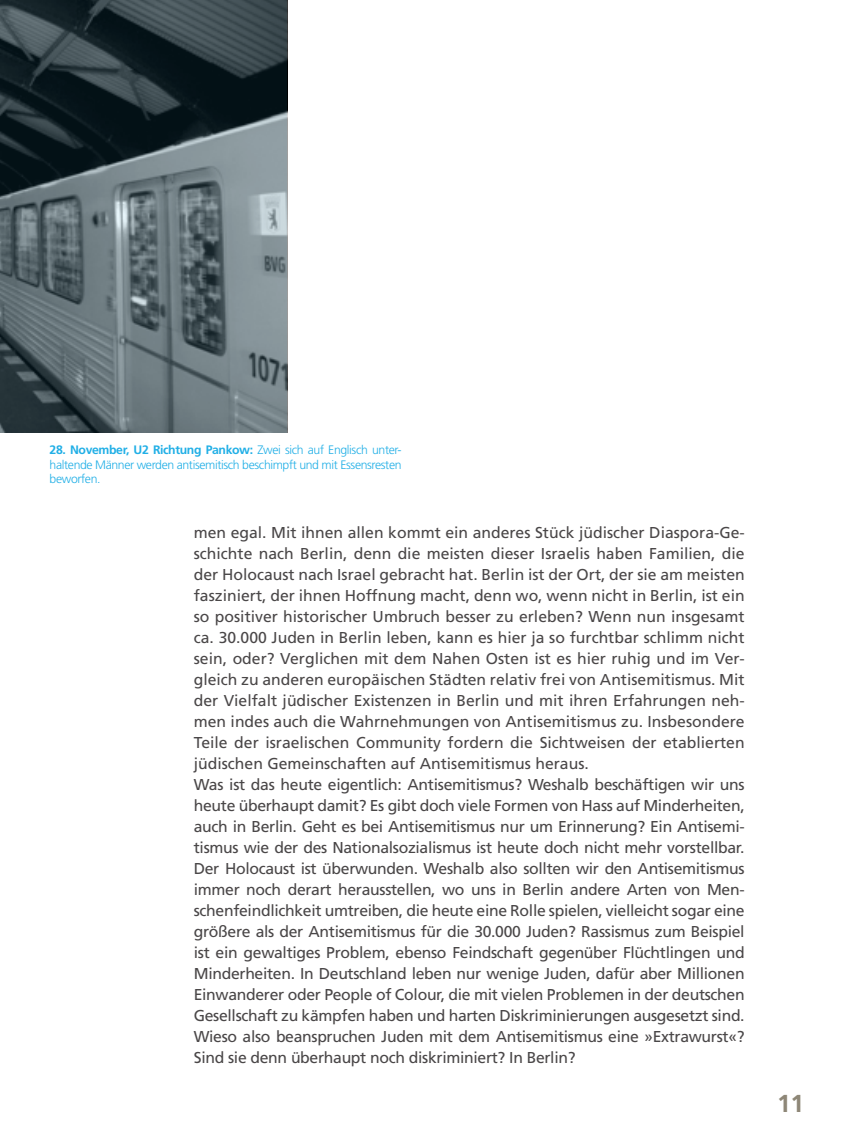
<style>
.page{position:relative;width:844px;height:1141px;background:#fff}
.page>*{position:absolute;margin:0;border:0;box-sizing:border-box;transform-origin:0 0}
.t1{font:700 24.5px "Frutiger LT Std";color:#8e8777}
.t2{font:15.75px/21px "Frutiger LT Std";letter-spacing:-.02em;color:#4a4748}
.t3{font:300 12.25px/14.7px "Frutiger LT Std";letter-spacing:-.03em;color:#21afe6;text-align:justify}
.s1{font-weight:700}
</style>
<div class="page">
<svg style="left:0;top:0;width:287px;height:433px;background:#4f5c62"></svg>
<p class="t3" style="left:50px;top:442px;width:353px"><span class="s1">28. November, U2 Richtung Pankow:</span> Zwei sich auf Englisch unter&shy;haltende Männer werden antisemitisch beschimpft und mit Essensresten beworfen.</p>
<p class="t2" style="left:194px;top:522px;width:552px">men egal. Mit ihnen allen kommt ein anderes Stück jüdischer Diaspora-Ge&shy;schichte nach Berlin, denn die meisten dieser Israelis haben Familien, die der Holocaust nach Israel gebracht hat. Berlin ist der Ort, der sie am meisten fasziniert, der ihnen Hoffnung macht, denn wo, wenn nicht in Berlin, ist ein so positiver historischer Umbruch besser zu erleben? Wenn nun insgesamt ca. 30.000 Juden in Berlin leben, kann es hier ja so furchtbar schlimm nicht sein, oder? Verglichen mit dem Nahen Osten ist es hier ruhig und im Ver&shy;gleich zu anderen europäischen Städten relativ frei von Antisemitismus. Mit der Vielfalt jüdischer Existenzen in Berlin und mit ihren Erfahrungen neh&shy;men indes auch die Wahrnehmungen von Antisemitismus zu. Insbesondere Teile der israelischen Community fordern die Sichtweisen der etablierten jüdischen Gemeinschaften auf Antisemitismus heraus.<br>Was ist das heute eigentlich: Antisemitismus? Weshalb beschäftigen wir uns heute überhaupt damit? Es gibt doch viele Formen von Hass auf Minderheiten, auch in Berlin. Geht es bei Antisemitismus nur um Erinnerung? Ein Antisemi&shy;tismus wie der des Nationalsozialismus ist heute doch nicht mehr vorstellbar.<br>Der Holocaust ist überwunden. Weshalb also sollten wir den Antisemitismus immer noch derart herausstellen, wo uns in Berlin andere Arten von Men&shy;schenfeindlichkeit umtreiben, die heute eine Rolle spielen, vielleicht sogar eine größere als der Antisemitismus für die 30.000 Juden? Rassismus zum Beispiel ist ein gewaltiges Problem, ebenso Feindschaft gegenüber Flüchtlingen und Minderheiten. In Deutschland leben nur wenige Juden, dafür aber Millionen Einwanderer oder People of Colour, die mit vielen Problemen in der deutschen Gesellschaft zu kämpfen haben und harten Diskriminierungen ausgesetzt sind.<br>Wieso also beanspruchen Juden mit dem Antisemitismus eine »Extrawurst«?<br>Sind sie denn überhaupt noch diskriminiert? In Berlin?</p>
<h1 class="t1" style="left:776px;top:1089px;width:29px">11</h1>
</div>
